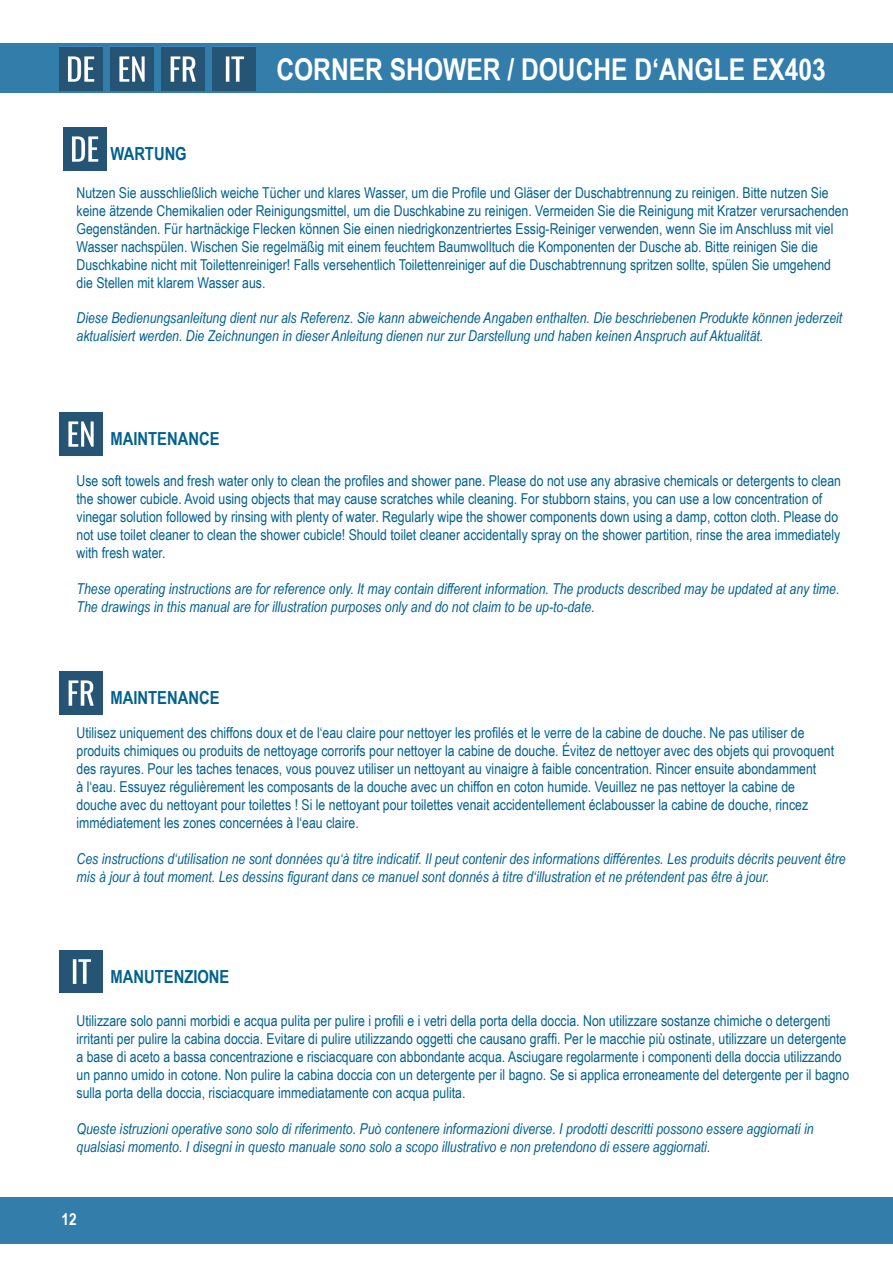
<style>
.page{position:relative;width:893px;height:1263px;background:#fff}
.page>*{position:absolute;margin:0;border:0;box-sizing:border-box;transform-origin:0 0}
.t1{font:700 30px "Arial Narrow";color:#fff}
.Fließtext_12G_mp{font:700 18px "Arial Narrow";color:#00618f}
.t2{font:700 16.5px "Arial Narrow";color:#fff}
.Fließtext_10k_MP{font:15px/18px "Arial Narrow";color:#00618f}
.Fließtext_10k_MP-2{font:italic 15px/18px "Arial Narrow";color:#00618f}
.Einleitung{font:italic 15px/18px "Arial Narrow";color:#00618f}
</style>
<div class="page">
<div style="left:0;top:43px;width:893px;height:50px;background:#337dab"></div>
<div style="left:0;top:1197px;width:893px;height:47px;background:#337dab"></div>
<img style="left:60px;top:47px;width:42px;height:43px">
<img style="left:111px;top:47px;width:42px;height:43px">
<img style="left:162px;top:47px;width:42px;height:43px">
<img style="left:213px;top:47px;width:42px;height:43px">
<img style="left:60px;top:412px;width:42px;height:43px">
<img style="left:60px;top:672px;width:42px;height:42px">
<img style="left:60px;top:950px;width:42px;height:43px">
<img style="left:64px;top:128px;width:42px;height:42px">
<p class="Fließtext_12G_mp" style="left:111px;top:140px;width:78px">WARTUNG</p>
<h1 class="t1" style="left:276px;top:47px;width:551px">CORNER SHOWER / DOUCHE D‘ANGLE EX403</h1>
<p class="Fließtext_10k_MP" style="left:77px;top:183px;width:773px">Nutzen Sie ausschließlich weiche Tücher und klares Wasser, um die Profile und Gläser der Duschabtrennung zu reinigen. Bitte nutzen Sie keine ätzende Chemikalien oder Reinigungsmittel, um die Duschkabine zu reinigen. Vermeiden Sie die Reinigung mit Kratzer verursachenden Gegenständen. Für hartnäckige Flecken können Sie einen niedrigkonzentriertes Essig-Reiniger verwenden, wenn Sie im Anschluss mit viel Wasser nachspülen. Wischen Sie regelmäßig mit einem feuchtem Baumwolltuch die Komponenten der Dusche ab. Bitte reinigen Sie die Duschkabine nicht mit Toilettenreiniger! Falls versehentlich Toilettenreiniger auf die Duschabtrennung spritzen sollte, spülen Sie umgehend die Stellen mit klarem Wasser aus.</p>
<p class="Einleitung" style="left:77px;top:308px;width:767px">Diese Bedienungsanleitung dient nur als Referenz. Sie kann abweichende Angaben enthalten. Die beschriebenen Produkte können jederzeit aktualisiert werden. Die Zeichnungen in dieser Anleitung dienen nur zur Darstellung und haben keinen Anspruch auf Aktualität.</p>
<p class="Fließtext_12G_mp" style="left:111px;top:425px;width:111px">MAINTENANCE</p>
<p class="Fließtext_10k_MP" style="left:77px;top:471px;width:766px">Use soft towels and fresh water only to clean the profiles and shower pane. Please do not use any abrasive chemicals or detergents to clean the shower cubicle. Avoid using objects that may cause scratches while cleaning. For stubborn stains, you can use a low concentration of vinegar solution followed by rinsing with plenty of water. Regularly wipe the shower components down using a damp, cotton cloth. Please do not use toilet cleaner to clean the shower cubicle! Should toilet cleaner accidentally spray on the shower partition, rinse the area immediately with fresh water.</p>
<p class="Fließtext_10k_MP-2" style="left:77px;top:579px;width:764px">These operating instructions are for reference only. It may contain different information. The products described may be updated at any time.<br>The drawings in this manual are for illustration purposes only and do not claim to be up-to-date.</p>
<p class="Fließtext_12G_mp" style="left:111px;top:684px;width:111px">MAINTENANCE</p>
<p class="Fließtext_10k_MP" style="left:77px;top:723px;width:759px">Utilisez uniquement des chiffons doux et de l‘eau claire pour nettoyer les profilés et le verre de la cabine de douche. Ne pas utiliser de produits chimiques ou produits de nettoyage corrorifs pour nettoyer la cabine de douche. Évitez de nettoyer avec des objets qui provoquent des rayures. Pour les taches tenaces, vous pouvez utiliser un nettoyant au vinaigre à faible concentration. Rincer ensuite abondamment<br>à l‘eau. Essuyez régulièrement les composants de la douche avec un chiffon en coton humide. Veuillez ne pas nettoyer la cabine de douche avec du nettoyant pour toilettes ! Si le nettoyant pour toilettes venait accidentellement éclabousser la cabine de douche, rincez immédiatement les zones concernées à l‘eau claire.</p>
<p class="Fließtext_10k_MP-2" style="left:77px;top:849px;width:771px">Ces instructions d‘utilisation ne sont données qu‘à titre indicatif. Il peut contenir des informations différentes. Les produits décrits peuvent être mis à jour à tout moment. Les dessins figurant dans ce manuel sont donnés à titre d‘illustration et ne prétendent pas être à jour.</p>
<p class="Fließtext_12G_mp" style="left:111px;top:963px;width:120px">MANUTENZIONE</p>
<p class="Fließtext_10k_MP" style="left:77px;top:1011px;width:774px">Utilizzare solo panni morbidi e acqua pulita per pulire i profili e i vetri della porta della doccia. Non utilizzare sostanze chimiche o detergenti irritanti per pulire la cabina doccia. Evitare di pulire utilizzando oggetti che causano graffi. Per le macchie più ostinate, utilizzare un detergente a base di aceto a bassa concentrazione e risciacquare con abbondante acqua. Asciugare regolarmente i componenti della doccia utilizzando un panno umido in cotone. Non pulire la cabina doccia con un detergente per il bagno. Se si applica erroneamente del detergente per il bagno sulla porta della doccia, risciacquare immediatamente con acqua pulita.</p>
<p class="Fließtext_10k_MP-2" style="left:77px;top:1119px;width:739px">Queste istruzioni operative sono solo di riferimento. Può contenere informazioni diverse. I prodotti descritti possono essere aggiornati in qualsiasi momento. I disegni in questo manuale sono solo a scopo illustrativo e non pretendono di essere aggiornati.</p>
<p class="t2" style="left:61px;top:1207px;width:17px">12</p>
</div>
